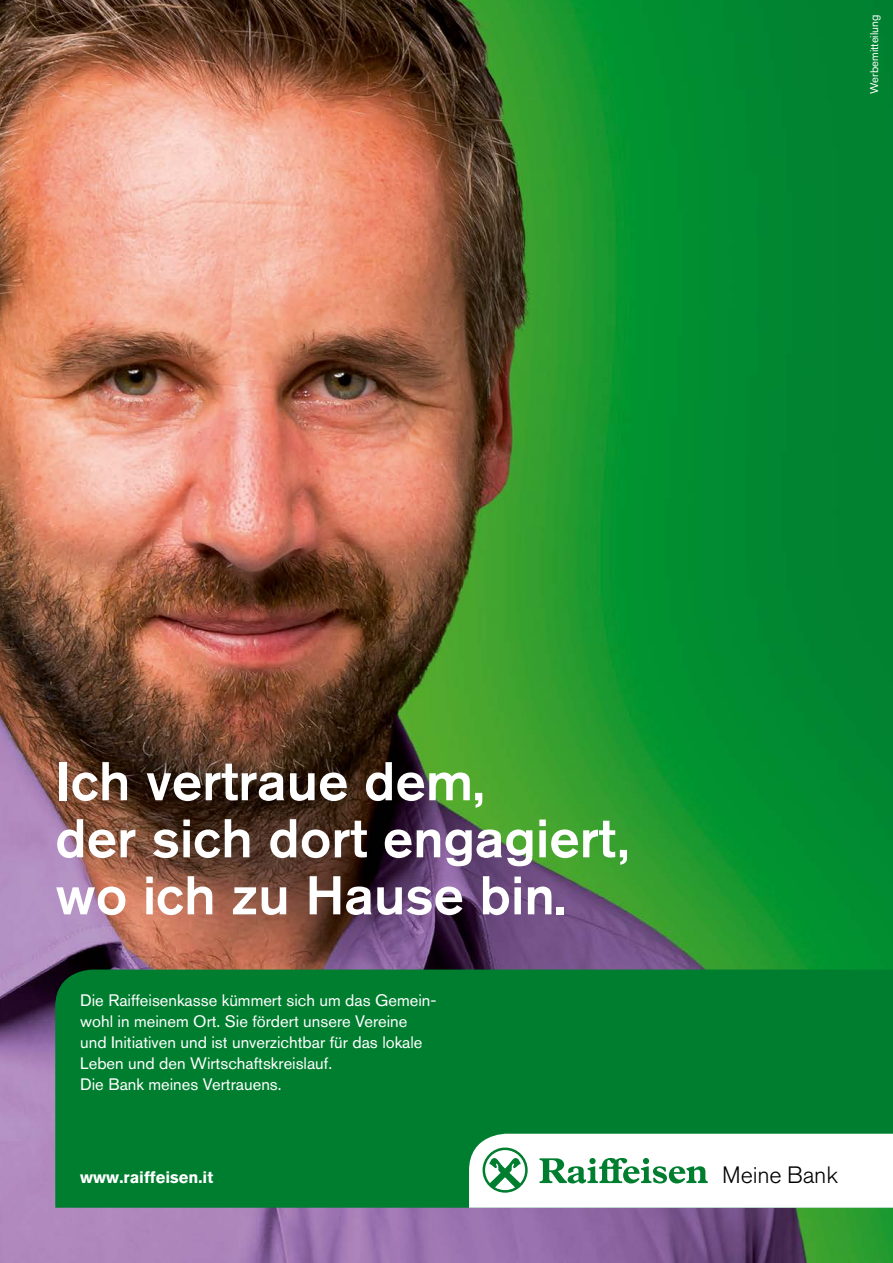
<style>
.page{position:relative;width:893px;height:1263px;background:#fff}
.page>*{position:absolute;margin:0;border:0;box-sizing:border-box;transform-origin:0 0}
.t1{font:500 54px/57px "Akzidenz Grotesk BQ";color:#fff}
.t2{font:300 23.55px "Akzidenz Grotesk BQ";letter-spacing:-.01em;color:#000}
.t3{font:16.5px/21px "Akzidenz Grotesk BQ";color:#fff}
.t4{font:700 16.5px "Akzidenz Grotesk BQ";color:#fff}
.t5{font:11.25px "Akzidenz Grotesk BQ";color:#fff}
</style>
<div class="page">
<img style="left:0;top:0;width:893px;height:1263px">
<div style="left:55px;top:969px;width:838px;height:239px;background:#007e30"></div>
<svg style="left:469px;top:1134px;width:424px;height:74px"></svg>
<p class="t5" style="left:867px;top:94px;width:80px;rotate:-90deg">Werbemitteilung</p>
<h1 class="t1" style="left:55px;top:752px;width:575px">Ich vertraue dem,<br>der sich dort engagiert, wo ich zu Hause bin.</h1>
<p class="t3" style="left:80px;top:990px;width:358px">Die Raiffeisenkasse kümmert sich um das Gemein&shy;wohl in meinem Ort. Sie fördert unsere Vereine und Initiativen und ist unverzichtbar für das lokale Leben und den Wirtschaftskreislauf.<br>Die Bank meines Vertrauens.</p>
<p class="t4" style="left:80px;top:1168px;width:135px">www.raiffeisen.it</p>
<h2 class="t2" style="left:722px;top:1162px;width:117px">Meine Bank</h2>
</div>
